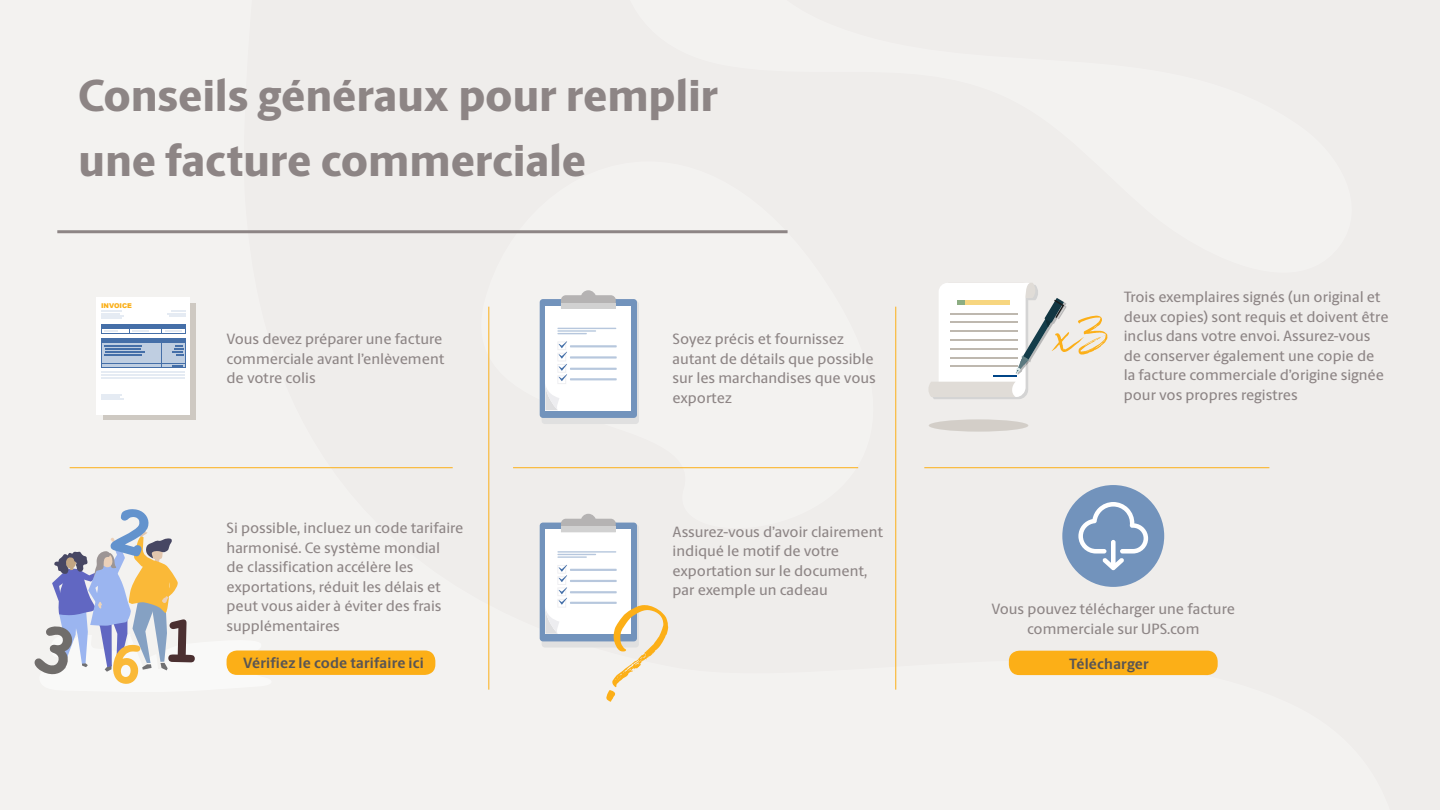
<style>
.page{position:relative;width:1440px;height:810px;background:#efedeb}
.page>*{position:absolute;margin:0;border:0;box-sizing:border-box;transform-origin:0 0}
.Large_Header{font:141.15px "Quentin";color:#fcaf17}
.Large_Header-2{font:59.1px "Quentin";color:#fcaf17}
.Large_Header-3{font:800 45px/65.1px "UPS Berlingske Sans";letter-spacing:-.005em;color:#8d8585}
.Nav_Volume_Header{font:500 15px/19.5px "UPS Berlingske Sans";color:#8d8585}
.Large_Header-4{font:700 15px "UPS Berlingske Sans";letter-spacing:.01em;color:#595554}
.t1{font:900 6.6px "Arial";color:#faaf18}
</style>
<div class="page">
<hr style="left:57px;top:230px;width:730px;height:3px;background:#8d8585">
<svg style="left:581px;top:290px;width:15px;height:15px"></svg>
<svg style="left:541px;top:292px;width:98px;height:132px;background:#dee4eb"></svg>
<div style="left:581px;top:514px;width:15px;height:15px;background:#b5b3b3;border-radius:50%"></div>
<svg style="left:541px;top:516px;width:98px;height:131px;background:#dde3eb"></svg>
<div style="left:103px;top:304px;width:93px;height:116px;background:#cec9c2"></div>
<div style="left:96px;top:298px;width:94px;height:117px;background:#fff"></div>
<hr style="left:101px;top:325px;width:84px;height:4px;background:#456fa8">
<hr style="left:101px;top:310px;width:20px;height:2px;background:#98b0cf">
<hr style="left:101px;top:372px;width:84px;height:1px;background:#98b0cf">
<hr style="left:101px;top:375px;width:84px;height:1px;background:#98b0cf">
<hr style="left:101px;top:378px;width:84px;height:1px;background:#98b0cf">
<svg style="left:101px;top:313px;width:19px;height:1px"></svg>
<hr style="left:101px;top:315px;width:23px;height:2px;background:#98b0cf">
<svg style="left:101px;top:394px;width:20px;height:4px"></svg>
<svg style="left:102px;top:343px;width:71px;height:24px"></svg>
<hr style="left:101px;top:398px;width:23px;height:2px;background:#98b0cf">
<svg style="left:167px;top:310px;width:19px;height:7px"></svg>
<hr style="left:101px;top:317px;width:20px;height:2px;background:#98b0cf">
<hr style="left:105px;top:346px;width:37px;height:1px;background:#456fa8">
<hr style="left:105px;top:349px;width:35px;height:1px;background:#456fa8">
<hr style="left:105px;top:352px;width:39px;height:1px;background:#456fa8">
<hr style="left:105px;top:355px;width:37px;height:1px;background:#456fa8">
<hr style="left:101px;top:333px;width:84px;height:1px;background:#456fa8">
<svg style="left:101px;top:329px;width:17px;height:4px"></svg>
<svg style="left:129px;top:329px;width:20px;height:4px"></svg>
<svg style="left:161px;top:329px;width:25px;height:4px"></svg>
<div style="left:101px;top:338px;width:84px;height:5px;background:#456fa8"></div>
<hr style="left:101px;top:367px;width:84px;height:1px;background:#456fa8">
<hr style="left:101px;top:364px;width:84px;height:1px;background:#456fa8">
<svg style="left:101px;top:343px;width:1px;height:24px"></svg>
<svg style="left:161px;top:343px;width:1px;height:24px"></svg>
<svg style="left:173px;top:343px;width:13px;height:25px"></svg>
<hr style="left:488px;top:307px;width:1px;height:383px;background:#fcaf17">
<hr style="left:895px;top:307px;width:1px;height:383px;background:#fcaf17">
<hr style="left:70px;top:467px;width:383px;height:1px;background:#fcaf17">
<hr style="left:513px;top:467px;width:345px;height:1px;background:#fcaf17">
<hr style="left:924px;top:467px;width:345px;height:1px;background:#fcaf17">
<svg style="left:34px;top:509px;width:238px;height:183px"></svg>
<div style="left:226px;top:651px;width:209px;height:24px;background:#fcaf17;border-radius:10px"></div>
<div style="left:928px;top:419px;width:100px;height:13px;background:#d3cec8;border-radius:50%"></div>
<svg style="left:928px;top:283px;width:138px;height:116px"></svg>
<div style="left:1009px;top:651px;width:208px;height:24px;background:#fcaf17;border-radius:10px"></div>
<div style="left:1062px;top:485px;width:102px;height:102px;background:#7293bc;border-radius:50%"></div>
<svg style="left:1078px;top:502px;width:70px;height:68px"></svg>
<p class="Large_Header-3" style="left:78px;top:62px;width:641px">Conseils généraux pour remplir une facture commerciale</p>
<p class="t1" style="left:101px;top:301px;width:32px">INVOICE</p>
<p class="Nav_Volume_Header" style="left:226px;top:329px;width:219px">Vous devez préparer une facture commerciale avant l’enlèvement de votre colis</p>
<p class="Nav_Volume_Header" style="left:672px;top:329px;width:205px">Soyez précis et fournissez autant de détails que possible sur les marchandises que vous exportez</p>
<p class="Nav_Volume_Header" style="left:226px;top:518px;width:238px">Si possible, incluez un code tarifaire harmonisé. Ce système mondial<br>de classification accélère les exportations, réduit les délais et peut vous aider à éviter des frais supplémentaires</p>
<p class="Nav_Volume_Header" style="left:672px;top:521px;width:212px">Assurez-vous d’avoir clairement indiqué le motif de votre exportation sur le document, par exemple un cadeau</p>
<p class="Large_Header" style="left:596px;top:561px;width:77px">?</p>
<p class="Large_Header-4" style="left:243px;top:651px;width:182px">Vérifiez le code tarifaire ici</p>
<p class="Large_Header-2" style="left:1054px;top:296px;width:55px">x3</p>
<p class="Nav_Volume_Header" style="left:1124px;top:287px;width:266px">Trois exemplaires signés (un original et deux copies) sont requis et doivent être inclus dans votre envoi. Assurez-vous de conserver également une copie de la facture commerciale d’origine signée pour vos propres registres</p>
<p class="Nav_Volume_Header" style="left:991px;top:599px;width:245px;text-align:center">Vous pouvez télécharger une facture commerciale sur UPS.com</p>
<p class="Large_Header-4" style="left:1069px;top:652px;width:81px">Télécharger</p>
</div>
